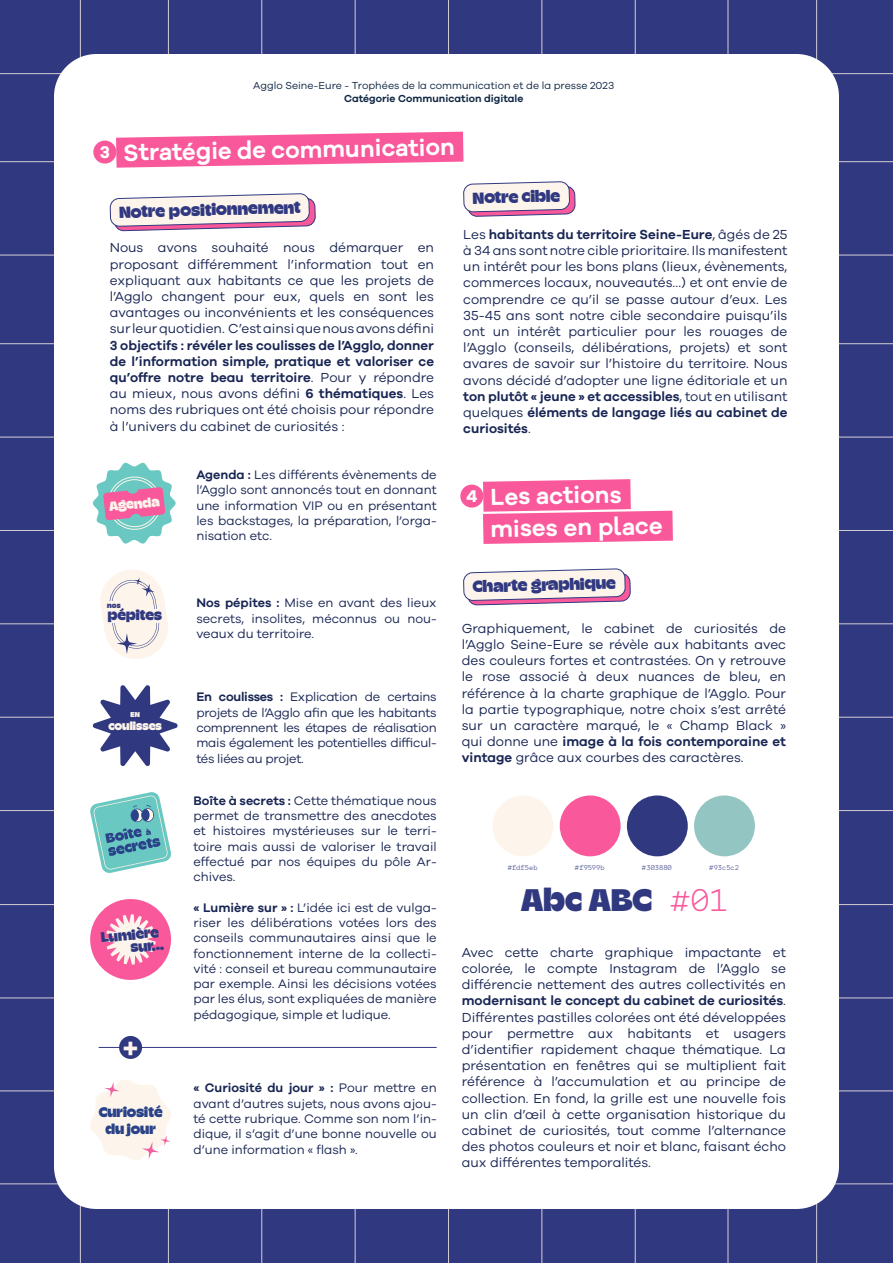
<style>
.page{position:relative;width:893px;height:1263px;background:#303880}
.page>*{position:absolute;margin:0;border:0;box-sizing:border-box;transform-origin:0 0}
.t1{font:900 31.2px "Champ";color:#303880}
.t2{font:300 29.7px "Antikor Text";color:#f9599b}
.t3{font:700 28.2px "Galano Grotesque";color:#fdf5eb}
.t4{font:600 24px "Galano Grotesque Alt";color:#fff}
.t5{font:700 17.55px "Galano Grotesque";color:#fff}
.t6{font:900 16.05px "Champ";color:#303880}
.t7{font:900 14.1px "Champ";color:#303880}
.t8{font:900 13.95px/16.6px "Champ";color:#294288;text-align:center}
.t9{font:900 13.95px "Champ";color:#303880}
.t10{font:13.5px/16.2px "Galano Grotesque";color:#192654;text-align:justify}
.t11{font:900 12.9px "Champ";color:#fdf5eb}
.t12{font:12.75px/15.3px "Galano Grotesque";color:#192654;text-align:justify}
.t13{font:900 11.4px "Champ";color:#fdf5eb}
.t14{font:10.5px "Galano Grotesque";color:#0e2543}
.t15{font:600 10.5px "Galano Grotesque";color:#0e2543}
.t16{font:900 7.05px "Champ";color:#303880}
.t17{font:900 7.05px "Champ";color:#fdf5eb}
.t18{font:300 6.75px "Antikor Text";color:#303880}
.s1{font-weight:600}
</style>
<div class="page">
<hr style="left:0;top:810px;width:893px;height:1px;background:#fdf5eb">
<hr style="left:0;top:998px;width:893px;height:1px;background:#fdf5eb">
<hr style="left:0;top:1090px;width:893px;height:1px;background:#fdf5eb">
<hr style="left:0;top:1183px;width:893px;height:1px;background:#fdf5eb">
<hr style="left:635px;top:0;width:1px;height:1263px;background:#fdf5eb">
<hr style="left:728px;top:0;width:1px;height:1263px;background:#fdf5eb">
<hr style="left:816px;top:0;width:1px;height:1263px;background:#fdf5eb">
<hr style="left:0;top:717px;width:893px;height:1px;background:#fdf5eb">
<hr style="left:0;top:904px;width:893px;height:1px;background:#fdf5eb">
<hr style="left:542px;top:0;width:1px;height:1263px;background:#fdf5eb">
<hr style="left:0;top:623px;width:893px;height:1px;background:#fdf5eb">
<hr style="left:448px;top:0;width:1px;height:1263px;background:#fdf5eb">
<hr style="left:0;top:530px;width:893px;height:1px;background:#fdf5eb">
<hr style="left:355px;top:0;width:1px;height:1263px;background:#fdf5eb">
<hr style="left:0;top:437px;width:893px;height:1px;background:#fdf5eb">
<hr style="left:0;top:255px;width:893px;height:1px;background:#fdf5eb">
<hr style="left:261px;top:0;width:1px;height:1263px;background:#fdf5eb">
<hr style="left:0;top:343px;width:893px;height:1px;background:#fdf5eb">
<hr style="left:0;top:161px;width:893px;height:1px;background:#fdf5eb">
<hr style="left:168px;top:0;width:1px;height:1263px;background:#fdf5eb">
<hr style="left:0;top:73px;width:893px;height:1px;background:#fdf5eb">
<hr style="left:80px;top:0;width:1px;height:1263px;background:#fdf5eb">
<div style="left:54px;top:54px;width:785px;height:1155px;background:#fff;border-radius:43px"></div>
<svg style="left:93px;top:462px;width:83px;height:82px"></svg>
<svg style="left:100px;top:570px;width:68px;height:89px"></svg>
<div style="left:90px;top:899px;width:81px;height:81px;background:#f9599b;border-radius:50%"></div>
<svg style="left:106px;top:914px;width:50px;height:50px"></svg>
<svg style="left:92px;top:685px;width:86px;height:81px"></svg>
<svg style="left:90px;top:792px;width:81px;height:81px"></svg>
<svg style="left:90px;top:1080px;width:81px;height:80px"></svg>
<svg style="left:110px;top:194px;width:206px;height:37px"></svg>
<svg style="left:463px;top:182px;width:113px;height:34px"></svg>
<svg style="left:93px;top:132px;width:370px;height:36px"></svg>
<svg style="left:460px;top:479px;width:213px;height:65px"></svg>
<div style="left:627px;top:795px;width:61px;height:61px;background:#303880;border-radius:50%"></div>
<div style="left:694px;top:795px;width:61px;height:61px;background:#93c5c2;border-radius:50%"></div>
<div style="left:560px;top:795px;width:61px;height:61px;background:#f9599b;border-radius:50%"></div>
<div style="left:493px;top:795px;width:60px;height:61px;background:#fdf5eb;border-radius:50%"></div>
<svg style="left:463px;top:569px;width:168px;height:36px"></svg>
<hr style="left:99px;top:1047px;width:338px;height:1px;background:#303880">
<svg style="left:117px;top:1036px;width:27px;height:23px"></svg>
<p class="t14" style="left:253px;top:79px;width:362px">Agglo Seine-Eure - Trophées de la communication et de la presse 2023</p>
<p class="t15" style="left:344px;top:92px;width:181px">Catégorie Communication digitale</p>
<p class="t5" style="left:100px;top:141px;width:12px">3</p>
<p class="t4" style="left:123px;top:137px;width:333px;rotate:-1deg">Stratégie de communication</p>
<p class="t6" style="left:119px;top:201px;width:183px;rotate:-1deg">Notre positionnement</p>
<p class="t10" style="left:110px;top:239px;width:326px">Nous avons souhaité nous démarquer en proposant différemment l’information tout en expliquant aux habitants ce que les projets de l’Agglo changent pour eux, quels en sont les avantages ou inconvénients et les conséquences sur leur quotidien. C’est ainsi que nous avons défini <span class="s1">3 objectifs : révéler les coulisses de l’Agglo, donner de l’information simple, pratique et valoriser ce qu’offre notre beau territoire</span>. Pour y répondre au mieux, nous avons défini <span class="s1">6 thématiques</span>. Les noms des rubriques ont été choisis pour répondre à l’univers du cabinet de curiosités :</p>
<p class="t12" style="left:196px;top:467px;width:242px"><span class="s1">Agenda :</span> Les différents évènements de l’Agglo sont annoncés tout en donnant une information VIP ou en présentant les backstages, la préparation, l’orga&shy;nisation etc.</p>
<p class="t11" style="left:108px;top:498px;width:52px;rotate:-6deg">Agenda</p>
<p class="t6" style="left:473px;top:187px;width:89px;rotate:-1deg">Notre cible</p>
<p class="t10" style="left:463px;top:226px;width:326px">Les <span class="s1">habitants du territoire Seine-Eure</span>, âgés de 25 à 34 ans sont notre cible prioritaire. Ils manifestent un intérêt pour les bons plans (lieux, évènements, commerces locaux, nouveautés…) et ont envie de comprendre ce qu’il se passe autour d’eux. Les 35-45 ans sont notre cible secondaire puisqu’ils ont un intérêt particulier pour les rouages de l’Agglo (conseils, délibérations, projets) et sont avares de savoir sur l’histoire du territoire. Nous avons décidé d’adopter une ligne éditoriale et un <span class="s1">ton plutôt « jeune » et accessibles</span>, tout en utilisant quelques <span class="s1">éléments de langage liés au cabinet de curiosités</span>.</p>
<p class="t5" style="left:466px;top:485px;width:12px">4</p>
<p class="t4" style="left:490px;top:481px;width:133px;rotate:-1deg">Les actions</p>
<p class="t4" style="left:490px;top:513px;width:174px;rotate:-1deg">mises en place</p>
<p class="t16" style="left:107px;top:601px;width:15px">nos</p>
<p class="t7" style="left:108px;top:606px;width:56px">pépites</p>
<p class="t17" style="left:131px;top:710px;width:11px">EN</p>
<p class="t13" style="left:108px;top:718px;width:55px">coulisses</p>
<p class="t9" style="left:100px;top:928px;width:60px;rotate:-5deg">Lumière</p>
<p class="t9" style="left:130px;top:938px;width:35px;rotate:-5deg">sur...</p>
<p class="t3" style="left:123px;top:1030px;width:18px">+</p>
<p class="t8" style="left:99px;top:1103px;width:65px">Curiosité du jour</p>
<p class="t12" style="left:196px;top:595px;width:242px"><span class="s1">Nos pépites :</span> Mise en avant des lieux secrets, insolites, méconnus ou nou&shy;veaux du territoire.</p>
<p class="t12" style="left:196px;top:689px;width:242px"><span class="s1">En coulisses :</span> Explication de certains projets de l’Agglo afin que les habitants comprennent les étapes de réalisation mais également les potentielles difficul&shy;tés liées au projet.</p>
<p class="t12" style="left:193px;top:792px;width:245px"><span class="s1">Boîte à secrets :</span> Cette thématique nous permet de transmettre des anecdotes et histoires mystérieuses sur le terri&shy;toire mais aussi de valoriser le travail effectué par nos équipes du pôle Ar&shy;chives.</p>
<p class="t12" style="left:193px;top:899px;width:245px"><span class="s1">« Lumière sur » :</span> L’idée ici est de vulga&shy;riser les délibérations votées lors des conseils communautaires ainsi que le fonctionnement interne de la collecti&shy;vité : conseil et bureau communautaire par exemple. Ainsi les décisions votées par les élus, sont expliquées de manière pédagogique, simple et ludique.</p>
<p class="t12" style="left:193px;top:1080px;width:245px"><span class="s1">« Curiosité du jour » :</span> Pour mettre en avant d’autres sujets, nous avons ajou&shy;té cette rubrique. Comme son nom l’in&shy;dique, il s’agit d’une bonne nouvelle ou d’une information « flash ».</p>
<p class="t6" style="left:472px;top:575px;width:145px;rotate:-1deg">Charte graphique</p>
<p class="t10" style="left:462px;top:620px;width:326px">Graphiquement, le cabinet de curiosités de l’Agglo Seine-Eure se révèle aux habitants avec des couleurs fortes et contrastées. On y retrouve le rose associé à deux nuances de bleu, en référence à la charte graphique de l’Agglo. Pour la partie typographique, notre choix s’est arrêté sur un caractère marqué, le « Champ Black » qui donne une <span class="s1">image à la fois contemporaine et vintage</span> grâce aux courbes des caractères.</p>
<p class="t18" style="left:507px;top:863px;width:32px">#fdf5eb</p>
<p class="t18" style="left:575px;top:863px;width:32px">#f9599b</p>
<p class="t18" style="left:641px;top:863px;width:32px">#303880</p>
<p class="t18" style="left:709px;top:863px;width:32px">#93c5c2</p>
<p class="t1" style="left:521px;top:879px;width:133px">Abc ABC</p>
<p class="t2" style="left:669px;top:881px;width:60px">#01</p>
<p class="t10" style="left:462px;top:944px;width:326px">Avec cette charte graphique impactante et colorée, le compte Instagram de l’Agglo se différencie nettement des autres collectivités en <span class="s1">modernisant le concept du cabinet de curiosités</span>.<br>Différentes pastilles colorées ont été développées pour permettre aux habitants et usagers d’identifier rapidement chaque thématique. La présentation en fenêtres qui se multiplient fait référence à l’accumulation et au principe de collection. En fond, la grille est une nouvelle fois un clin d’œil à cette organisation historique du cabinet de curiosités, tout comme l’alternance des photos couleurs et noir et blanc, faisant écho aux différentes temporalités.</p>
</div>
